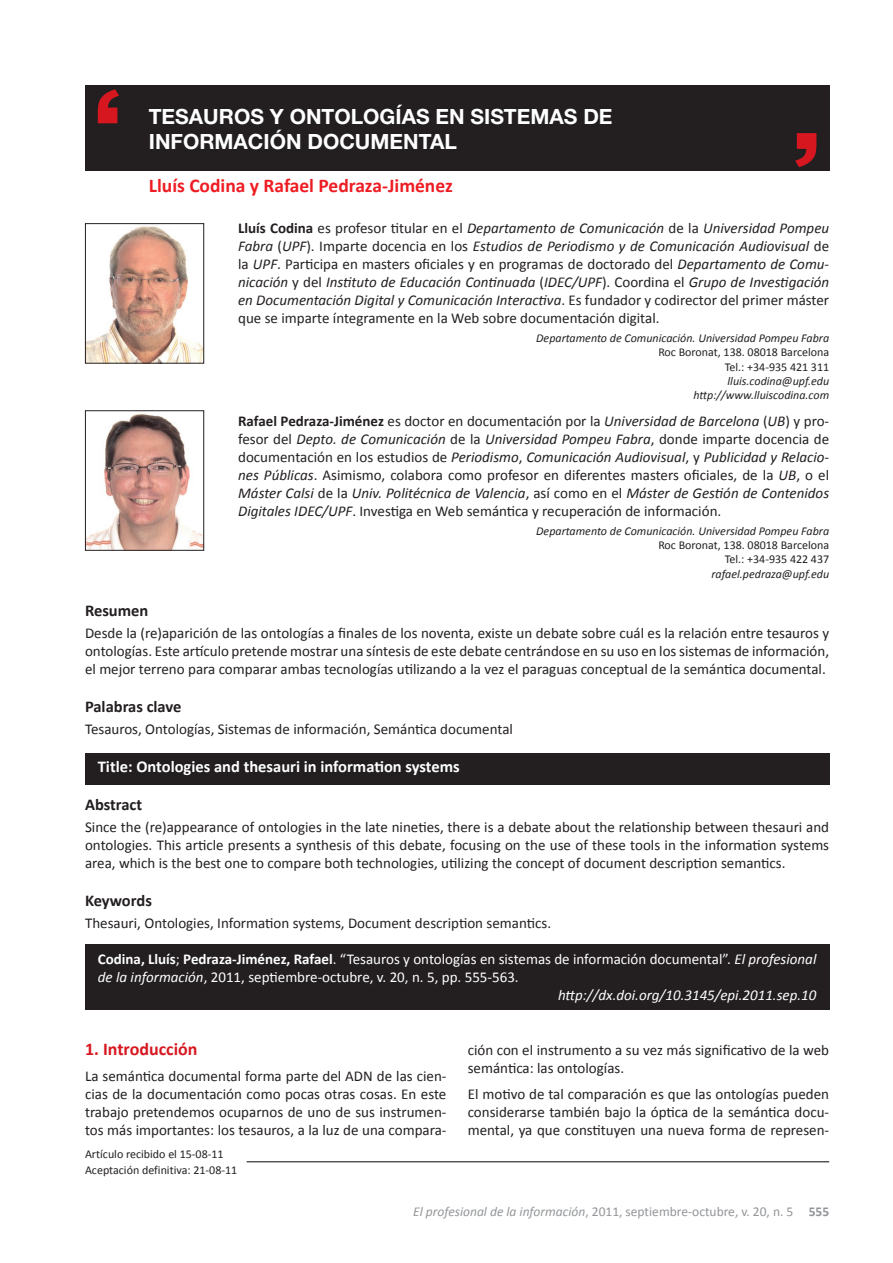
<style>
.page{position:relative;width:893px;height:1263px;background:#fff}
.page>*{position:absolute;margin:0;border:0;box-sizing:border-box;transform-origin:0 0}
.t1{font:700 21px "Helvetica Neue";color:#fff}
.t2{font:700 19.5px "Calibri";color:#ee1d23}
.t3{font:700 18px "Calibri";color:#d7171f}
.t4{font:700 16.5px "Calibri";color:#fff}
.t5{font:700 16.5px "Calibri";color:#231f20}
.t6{font:15px/18px "Calibri";color:#231f20;text-align:justify}
.t7{font:italic 15px/18px "Calibri";color:#231f20;text-align:justify}
.t8{font:15px "Calibri";color:#fff}
.t9{font:italic 15px "Calibri";color:#fff}
.t10{font:13.5px "Calibri";color:#939598}
.t11{font:italic 12px/14.4px "Calibri";color:#231f20;text-align:right}
.t12{font:12px/14.4px "Calibri";color:#231f20;text-align:right}
.s1{font-weight:700;font-style:normal}
.s2{font-style:normal}
.s3{font-weight:700}
.s4{font-style:italic}
</style>
<div class="page">
<div style="left:85px;top:944px;width:744px;height:66px;background:#231f20"></div>
<div style="left:85px;top:753px;width:744px;height:31px;background:#231f20"></div>
<div style="left:85px;top:85px;width:744px;height:85px;background:#231f20"></div>
<svg style="left:795px;top:133px;width:21px;height:34px"></svg>
<svg style="left:98px;top:89px;width:21px;height:34px"></svg>
<hr style="left:247px;top:1161px;width:582px;height:1px;background:#231f20">
<img style="left:87px;top:226px;width:115px;height:136px">
<div style="left:85px;top:223px;width:119px;height:141px;border:1px solid #231f20"></div>
<img style="left:87px;top:414px;width:115px;height:135px">
<div style="left:85px;top:410px;width:119px;height:141px;border:1px solid #231f20"></div>
<h1 class="t1" style="left:149px;top:104px;width:29px">TESAUROS</h1>
<h1 class="t1" style="left:270px;top:104px;width:67px">Y ONTOLOGÍAS</h1>
<h1 class="t1" style="left:435px;top:104px;width:50px">EN SISTEMAS</h1>
<h1 class="t1" style="left:583px;top:104px;width:15px">DE</h1>
<h1 class="t1" style="left:149px;top:129px;width:37px">INFORMACI</h1>
<h1 class="t1" style="left:270px;top:129px;width:55px">ÓN DOCUME</h1>
<h1 class="t1" style="left:403px;top:129px;width:30px">NTAL</h1>
<h2 class="t2" style="left:149px;top:173px;width:305px">Lluís Codina y Rafael Pedraza-Jiménez</h2>
<p class="t7" style="left:238px;top:219px;width:593px"><span class="s1">Lluís Codina</span> <span class="s2">es profesor titular en el</span> Departamento de Comunicación <span class="s2">de la</span> Universidad Pompeu Fabra <span class="s2">(</span>UPF<span class="s2">). Imparte docencia en los</span> Estudios de Periodismo y de Comunicación Audiovisual <span class="s2">de la</span> UPF<span class="s2">. Participa en masters oficiales y en programas de doctorado del</span> Departamento de Comu&shy;nicación <span class="s2">y del</span> Instituto de Educación Continuada <span class="s2">(</span>IDEC/UPF<span class="s2">). Coordina el</span> Grupo de Investigación en Documentación Digital y Comunicación Interactiva<span class="s2">. Es fundador y codirector del primer máster que se imparte íntegramente en la Web sobre documentación digital.</span></p>
<p class="t11" style="left:536px;top:330px;width:294px">Departamento de Comunicación. Universidad Pompeu Fabra</p>
<p class="t12" style="left:658px;top:345px;width:172px">Roc Boronat, 138. 08018 Barcelona<br>Tel.: +34-935 421 311</p>
<p class="t11" style="left:694px;top:373px;width:137px">lluis.codina@upf.edu http://www.lluiscodina.com</p>
<p class="t6" style="left:238px;top:412px;width:593px"><span class="s3">Rafael Pedraza-Jiménez</span> es doctor en documentación por la <span class="s4">Universidad de Barcelona</span> (<span class="s4">UB</span>) y pro&shy;fesor del <span class="s4">Depto. de Comunicación</span> de la <span class="s4">Universidad Pompeu Fabra</span>, donde imparte docencia de documentación en los estudios de <span class="s4">Periodismo</span>, <span class="s4">Comunicación Audiovisual</span>, y <span class="s4">Publicidad y Relacio&shy;nes Públicas</span>. Asimismo, colabora como profesor en diferentes masters oficiales, de la <span class="s4">UB</span>, o el <span class="s4">Máster Calsi</span> de la <span class="s4">Univ. Politécnica de Valencia</span>, así como en el <span class="s4">Máster de Gestión de Contenidos Digitales IDEC/UPF</span>. Investiga en Web semántica y recuperación de información.</p>
<p class="t11" style="left:536px;top:523px;width:294px">Departamento de Comunicación. Universidad Pompeu Fabra</p>
<p class="t12" style="left:658px;top:538px;width:172px">Roc Boronat, 138. 08018 Barcelona<br>Tel.: +34-935 422 437</p>
<p class="t11" style="left:711px;top:566px;width:119px">rafael.pedraza@upf.edu</p>
<p class="t5" style="left:85px;top:599px;width:65px">Resumen</p>
<p class="t6" style="left:85px;top:624px;width:746px">Desde la (re)aparición de las ontologías a finales de los noventa, existe un debate sobre cuál es la relación entre tesauros y ontologías. Este artículo pretende mostrar una síntesis de este debate centrándose en su uso en los sistemas de información, el mejor terreno para comparar ambas tecnologías utilizando a la vez el paraguas conceptual de la semántica documental.</p>
<p class="t5" style="left:85px;top:696px;width:98px">Palabras clave</p>
<p class="t6" style="left:85px;top:720px;width:429px">Tesauros, Ontologías, Sistemas de información, Semántica documental</p>
<p class="t4" style="left:98px;top:756px;width:363px">Title: Ontologies and thesauri in information systems</p>
<p class="t5" style="left:85px;top:793px;width:59px">Abstract</p>
<p class="t6" style="left:85px;top:818px;width:746px">Since the (re)appearance of ontologies in the late nineties, there is a debate about the relationship between thesauri and ontologies. This article presents a synthesis of this debate, focusing on the use of these tools in the information systems area, which is the best one to compare both technologies, utilizing the concept of document description semantics.</p>
<p class="t5" style="left:85px;top:889px;width:68px">Keywords</p>
<p class="t6" style="left:85px;top:914px;width:468px">Thesauri, Ontologies, Information systems, Document description semantics.</p>
<p class="t8" style="left:98px;top:949px;width:720px"><span class="s3">Codina, Lluís</span>; <span class="s3">Pedraza-Jiménez, Rafael</span>. “Tesauros y ontologías en sistemas de información documental”. <span class="s4">El profesional</span></p>
<p class="t8" style="left:98px;top:967px;width:422px"><span class="s4">de la información</span>, 2011, septiembre-octubre, v. 20, n. 5, pp. 555-563.</p>
<p class="t9" style="left:558px;top:985px;width:260px">http://dx.doi.org/10.3145/epi.2011.sep.10</p>
<p class="t3" style="left:85px;top:1037px;width:114px">1. Introducción</p>
<p class="t6" style="left:85px;top:1067px;width:363px">La semántica documental forma parte del ADN de las cien&shy;cias de la documentación como pocas otras cosas. En este trabajo pretendemos ocuparnos de uno de sus instrumen&shy;tos más importantes: los tesauros, a la luz de una compara-</p>
<p class="t12" style="left:85px;top:1146px;width:154px;line-height:15.6px;text-align:left">Artículo recibido el 15-08-11<br>Aceptación definitiva: 21-08-11</p>
<p class="t6" style="left:468px;top:1041px;width:363px">ción con el instrumento a su vez más significativo de la web semántica: las ontologías.</p>
<p class="t6" style="left:468px;top:1085px;width:363px">El motivo de tal comparación es que las ontologías pueden considerarse también bajo la óptica de la semántica docu&shy;mental, ya que constituyen una nueva forma de represen-</p>
<p class="t10" style="left:413px;top:1203px;width:417px"><span class="s4">El profesional de la información</span>, 2011, septiembre-octubre, v. 20, n. 5 <span class="s3">555</span></p>
</div>
